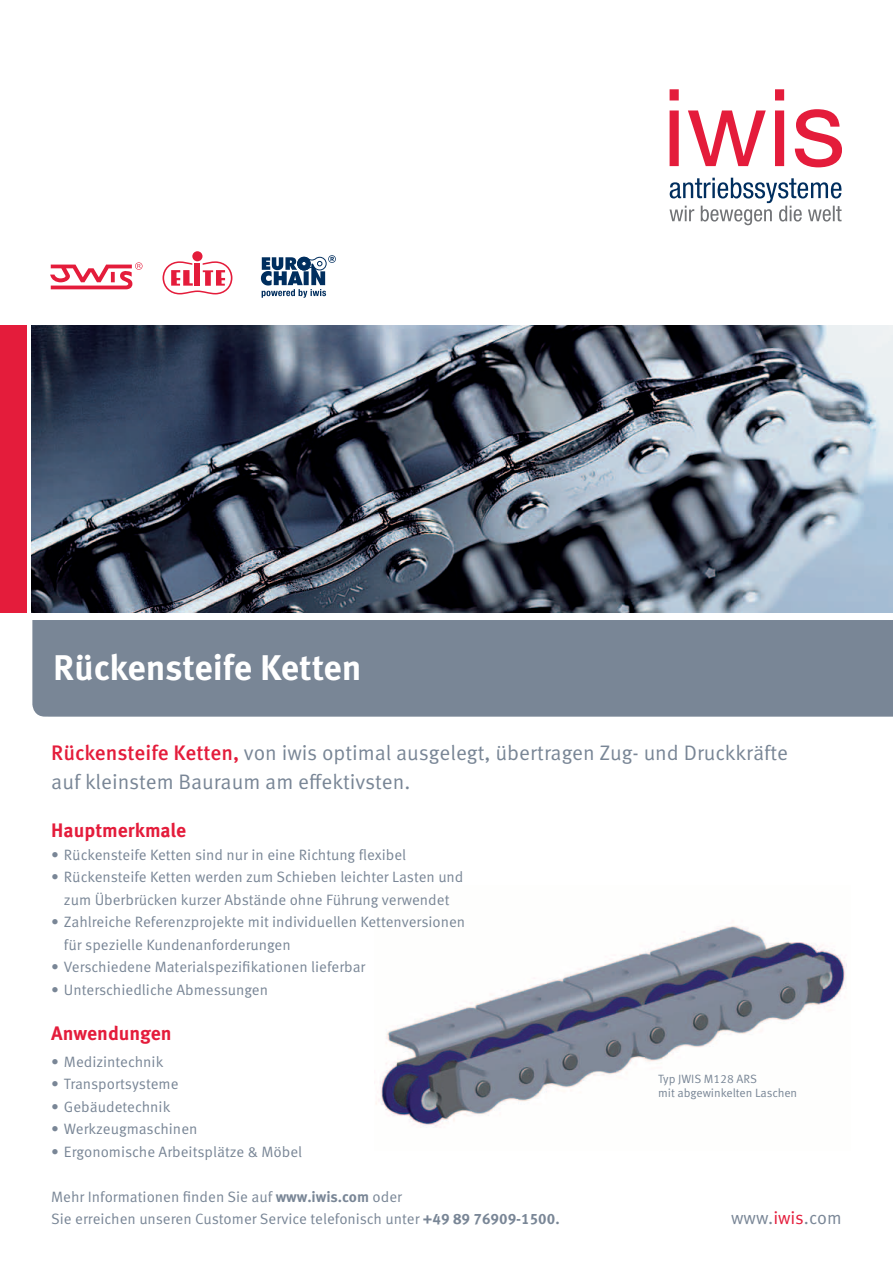
<style>
.page{position:relative;width:893px;height:1263px;background:#fff}
.page>*{position:absolute;margin:0;border:0;box-sizing:border-box;transform-origin:0 0}
.t1{font:700 35.7px "Meta OT";letter-spacing:-.005em;color:#fff}
.t2{font:21px/28.5px "Meta OT";color:#798696}
.t3{font:700 19.5px "Meta OT";color:#e41c3b}
.t4{font:18px "Meta OT";color:#798696}
.t5{font:15px/22.5px "Meta OT";color:#798696}
.t6{font:12px/14.4px "Meta OT";letter-spacing:-.005em;color:#798696}
.s1{font-weight:500;color:#e41c3b}
.s2{font-weight:700}
.s3{color:#e41c3b}
</style>
<div class="page">
<div style="left:32px;top:620px;width:861px;height:97px;background:#798696"></div>
<img style="left:374px;top:926px;width:473px;height:201px">
<div style="left:0;top:325px;width:26px;height:287px;background:#e41c3b"></div>
<svg style="left:669px;top:178px;width:173px;height:47px"></svg>
<svg style="left:670px;top:89px;width:172px;height:78px"></svg>
<img style="left:32px;top:325px;width:861px;height:287px">
<div style="left:192px;top:251px;width:10px;height:10px;background:#e41c3b;border-radius:50%"></div>
<svg style="left:163px;top:261px;width:69px;height:33px"></svg>
<svg style="left:50px;top:262px;width:93px;height:27px"></svg>
<svg style="left:261px;top:255px;width:75px;height:43px"></svg>
<h1 class="t1" style="left:53px;top:645px;width:310px">Rückensteife Ketten</h1>
<h2 class="t2" style="left:51px;top:739px;width:738px"><span class="s1">Rückensteife Ketten,</span> von iwis optimal ausgelegt, übertragen Zug- und Druckkräfte auf kleinstem Bauraum am effektivsten.</h2>
<h3 class="t3" style="left:51px;top:818px;width:136px">Hauptmerkmale</h3>
<p class="t5" style="left:51px;top:843px;width:356px">• Rückensteife Ketten sind nur in eine Richtung flexibel</p>
<p class="t5" style="left:51px;top:866px;width:414px;text-align:center">• Rückensteife Ketten werden zum Schieben leichter Lasten und zum Überbrücken kurzer Abstände ohne Führung verwendet</p>
<p class="t5" style="left:64px;top:911px;width:403px;text-indent:-13px">• Zahlreiche Referenzprojekte mit individuellen Kettenversionen für spezielle Kundenanforderungen</p>
<p class="t5" style="left:51px;top:956px;width:316px">• Verschiedene Materialspezifikationen lieferbar</p>
<p class="t5" style="left:51px;top:978px;width:218px">• Unterschiedliche Abmessungen</p>
<h3 class="t3" style="left:51px;top:1021px;width:122px">Anwendungen</h3>
<p class="t5" style="left:51px;top:1050px;width:114px">• Medizintechnik</p>
<p class="t5" style="left:51px;top:1073px;width:129px">• Transportsysteme</p>
<p class="t5" style="left:51px;top:1095px;width:121px">• Gebäudetechnik</p>
<p class="t5" style="left:51px;top:1118px;width:148px">• Werkzeugmaschinen</p>
<p class="t5" style="left:51px;top:1140px;width:252px">• Ergonomische Arbeitsplätze &amp; Möbel</p>
<p class="t5" style="left:51px;top:1185px;width:510px">Mehr Informationen finden Sie auf <span class="s2">www.iwis.com</span> oder<br>Sie erreichen unseren Customer Service telefonisch unter <span class="s2">+49 89 76909-1500.</span></p>
<p class="t6" style="left:658px;top:1071px;width:141px">Typ JWIS M128 ARS<br>mit abgewinkelten Laschen</p>
<p class="t4" style="left:731px;top:1207px;width:112px">www.<span class="s3">iwis</span>.com</p>
</div>
